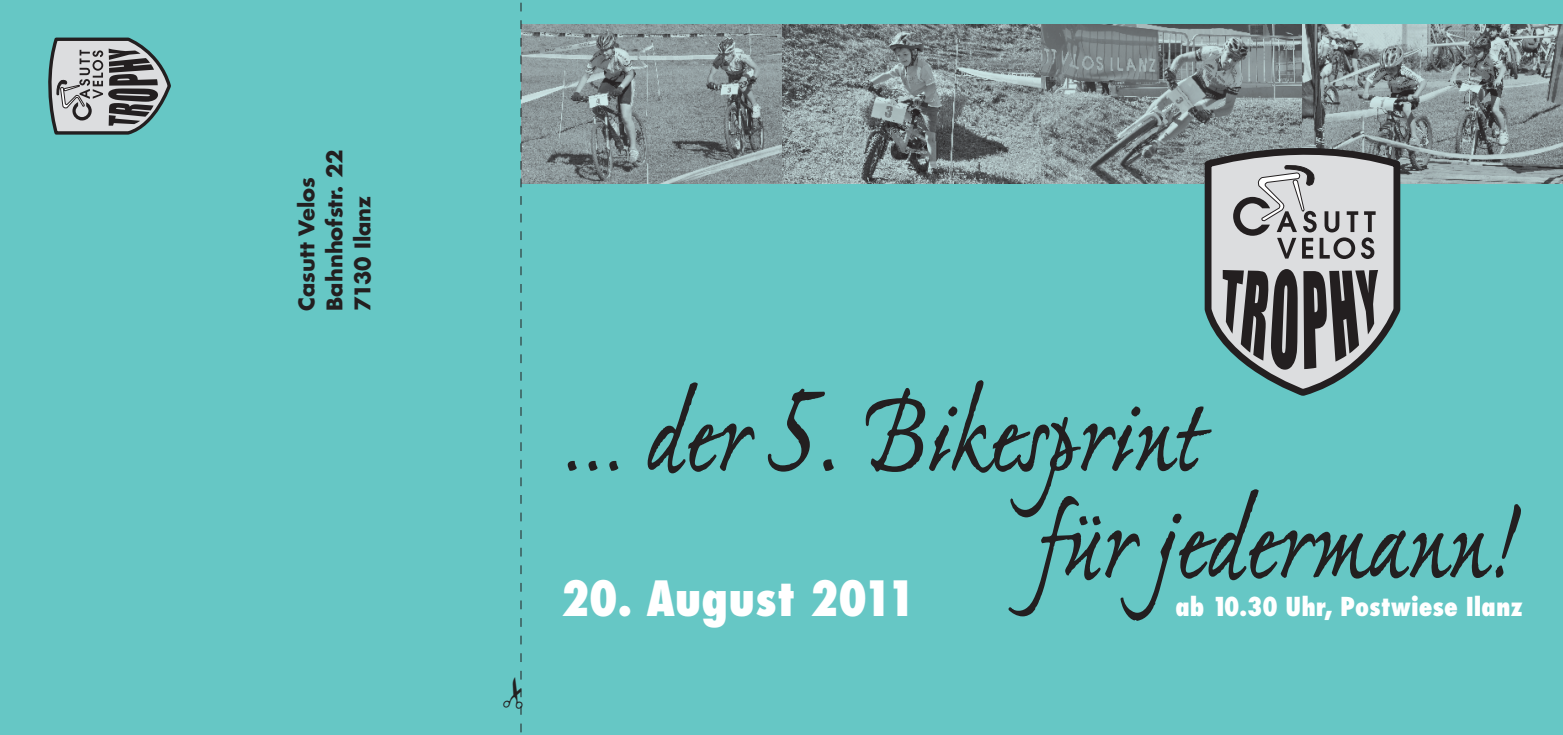
<style>
.page{position:relative;width:1563px;height:735px;background:#fff}
.page>*{position:absolute;margin:0;border:0;box-sizing:border-box;transform-origin:0 0}
.t1{font:117.25px/106.8px "Ex Ponto";letter-spacing:-.01em;color:#231f20;scale:.9 1}
.t2{font:800 condensed 47.25px "Futura";color:#fff}
.t3{font:800 condensed 25.38px "Futura";color:#fff}
.t4{font:700 21px/28px "Futura";color:#231f20}
.s1{font-size:141.75px}
</style>
<div class="page">
<div style="left:0;top:0;width:522px;height:734px;background:#66c7c5"></div>
<div style="left:520px;top:0;width:1043px;height:734px;background:#66c7c5"></div>
<svg style="left:48px;top:37px;width:123px;height:98px;background:#8d9b9c"></svg>
<svg style="left:567px;top:460px;width:52px;height:11px"></svg>
<svg style="left:647px;top:382px;width:108px;height:92px"></svg>
<svg style="left:767px;top:388px;width:67px;height:84px"></svg>
<svg style="left:865px;top:380px;width:656px;height:241px"></svg>
<img style="left:781px;top:25px;width:261px;height:159px">
<svg style="left:522px;top:25px;width:259px;height:159px;background:#869193"></svg>
<svg style="left:1042px;top:25px;width:260px;height:159px;background:#80898b"></svg>
<svg style="left:1302px;top:25px;width:261px;height:159px;background:#869193"></svg>
<svg style="left:1203px;top:135px;width:198px;height:262px"></svg>
<svg style="left:1233px;top:164px;width:142px;height:95px;background:#bababc"></svg>
<svg style="left:1222px;top:269px;width:75px;height:101px;background:#646768"></svg>
<svg style="left:1303px;top:270px;width:75px;height:99px;background:#6b6d6e"></svg>
<svg style="left:520px;top:2px;width:2px;height:731px"></svg>
<p class="t4" style="left:292px;top:310px;width:163px;rotate:-90deg">Casutt Velos<br>Bahnhofstr. 22<br>7130 Ilanz</p>
<h1 class="t1" style="left:1037px;top:395px;width:542px;text-indent:-476px">… der <span class="s1">5.</span> Bikesprint<br>für jedermann!</h1>
<h2 class="t2" style="left:561px;top:567px;width:356px">20. August 2011</h2>
<p class="t3" style="left:1175px;top:589px;width:349px">ab 10.30 Uhr, Postwiese Ilanz</p>
</div>
